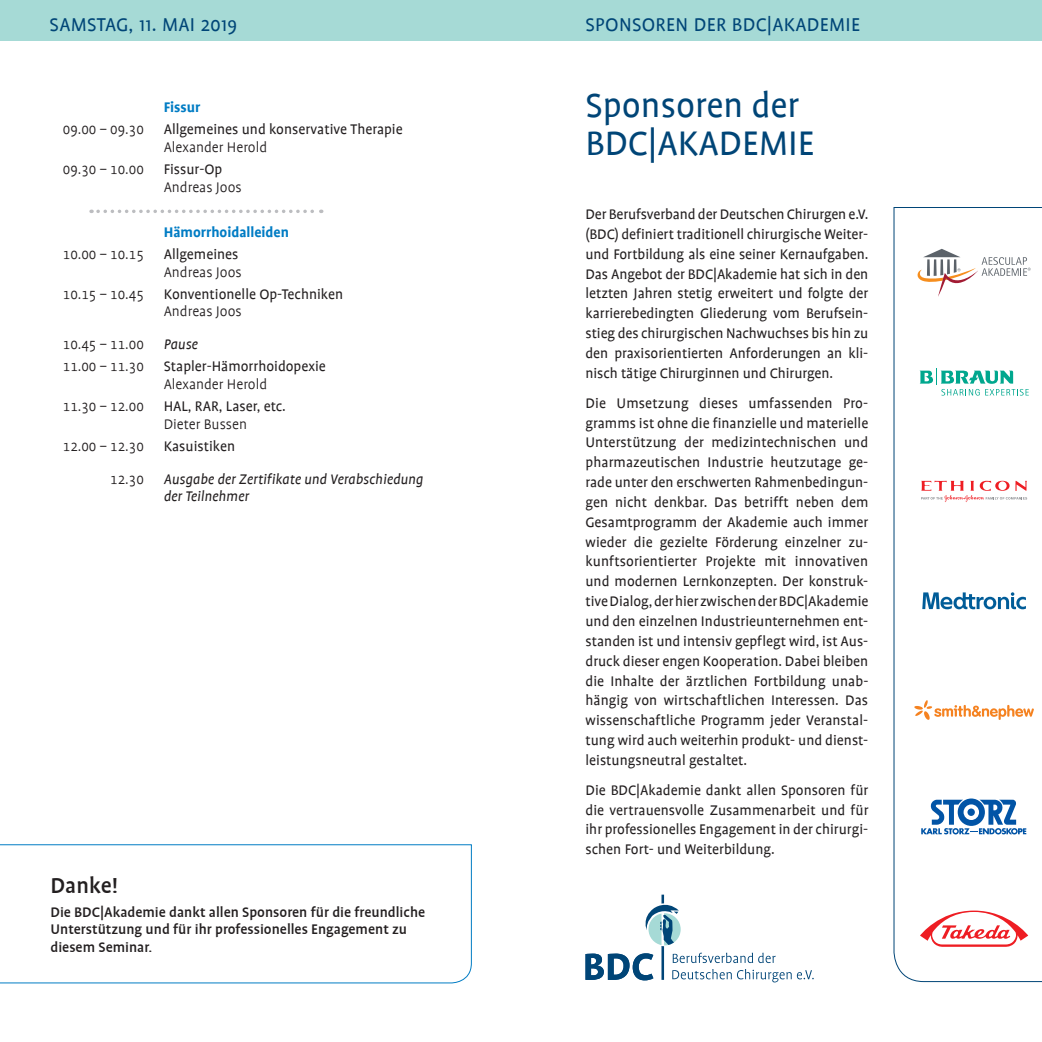
<style>
.page{position:relative;width:1042px;height:1042px;background:#fff}
.page>*{position:absolute;margin:0;border:0;box-sizing:border-box;transform-origin:0 0}
.t1{font:38.5px/38.5px "Profile";color:#004577}
.t2{font:500 24.5px "Profile";color:#231f20}
.t3{font:21px "Profile";letter-spacing:.015em;color:#004577}
.t4{font:15.75px/19.8px "Profile";color:#231f20;text-align:justify}
.t5{font:500 15.75px/17.5px "Profile";color:#231f20}
.t6{font:300 15.75px "Profile SC";color:#231f20}
.t7{font:300 15.75px "Profile";color:#231f20}
.t8{font:italic 15.75px/17.5px "Profile";color:#231f20}
.t9{font:700 15.75px "Profile";color:#007cc4}
</style>
<div class="page">
<div style="left:0;top:0;width:1042px;height:40px;background:#a6dad6"></div>
<svg style="left:98px;top:210px;width:224px;height:3px"></svg>
<svg style="left:893px;top:207px;width:149px;height:775px"></svg>
<svg style="left:797px;top:970px;width:17px;height:9px"></svg>
<svg style="left:585px;top:894px;width:206px;height:88px"></svg>
<svg style="left:920px;top:910px;width:108px;height:37px"></svg>
<svg style="left:921px;top:798px;width:105px;height:36px"></svg>
<svg style="left:914px;top:700px;width:120px;height:20px"></svg>
<svg style="left:921px;top:481px;width:106px;height:21px"></svg>
<svg style="left:922px;top:592px;width:104px;height:17px"></svg>
<svg style="left:915px;top:249px;width:115px;height:48px"></svg>
<svg style="left:919px;top:369px;width:109px;height:26px"></svg>
<svg style="left:0;top:844px;width:472px;height:140px"></svg>
<h3 class="t3" style="left:50px;top:14px;width:189px">SAMSTAG, 11. MAI 2019</h3>
<p class="t9" style="left:164px;top:98px;width:38px">Fissur</p>
<p class="t6" style="left:63px;top:121px;width:83px">09.00 – 09.30</p>
<p class="t4" style="left:164px;top:120px;width:240px">Allgemeines und konservative Therapie</p>
<p class="t7" style="left:164px;top:139px;width:105px">Alexander Herold</p>
<p class="t6" style="left:63px;top:161px;width:83px">09.30 – 10.00</p>
<p class="t4" style="left:164px;top:159px;width:60px">Fissur-Op</p>
<p class="t7" style="left:164px;top:179px;width:80px">Andreas Joos</p>
<p class="t9" style="left:164px;top:223px;width:127px">Hämorrhoidalleiden</p>
<p class="t6" style="left:63px;top:246px;width:83px">10.00 – 10.15</p>
<p class="t4" style="left:164px;top:244px;width:76px">Allgemeines</p>
<p class="t7" style="left:164px;top:264px;width:80px">Andreas Joos</p>
<p class="t6" style="left:63px;top:286px;width:83px">10.15 – 10.45</p>
<p class="t4" style="left:164px;top:284px;width:181px">Konventionelle Op-Techniken</p>
<p class="t7" style="left:164px;top:304px;width:80px">Andreas Joos</p>
<p class="t6" style="left:63px;top:336px;width:83px">10.45 – 11.00</p>
<p class="t8" style="left:164px;top:335px;width:36px">Pause</p>
<p class="t6" style="left:63px;top:358px;width:83px">11.00 – 11.30</p>
<p class="t4" style="left:164px;top:357px;width:164px">Stapler-Hämorrhoidopexie</p>
<p class="t7" style="left:164px;top:376px;width:105px">Alexander Herold</p>
<p class="t6" style="left:63px;top:398px;width:83px">11.30 – 12.00</p>
<p class="t4" style="left:164px;top:397px;width:124px">HAL, RAR, Laser, etc.</p>
<p class="t7" style="left:164px;top:416px;width:85px">Dieter Bussen</p>
<p class="t6" style="left:63px;top:438px;width:83px">12.00 – 12.30</p>
<p class="t4" style="left:164px;top:437px;width:73px">Kasuistiken</p>
<p class="t6" style="left:110px;top:471px;width:35px">12.30</p>
<p class="t8" style="left:164px;top:470px;width:261px">Ausgabe der Zertifikate und Verabschiedung der Teilnehmer</p>
<h2 class="t2" style="left:50px;top:872px;width:69px">Danke!</h2>
<p class="t5" style="left:50px;top:903px;width:376px">Die BDC|Akademie dankt allen Sponsoren für die freundliche<br>Unterstützung und für ihr professionelles Engagement zu diesem Seminar.</p>
<h3 class="t3" style="left:585px;top:14px;width:276px">SPONSOREN DER BDC|AKADEMIE</h3>
<h1 class="t1" style="left:585px;top:86px;width:230px">Sponsoren der<br>BDC|AKADEMIE</h1>
<p class="t4" style="left:585px;top:204px;width:284px">Der Berufsverband der Deutschen Chirurgen e.V. (BDC) definiert traditionell chirurgische Weiter&shy;und Fortbildung als eine seiner Kernaufgaben.<br>Das Angebot der BDC|Akademie hat sich in den letzten Jahren stetig erweitert und folgte der karrierebedingten Gliederung vom Berufsein&shy;stieg des chirurgischen Nachwuchses bis hin zu den praxisorientierten Anforderungen an kli&shy;nisch tätige Chirurginnen und Chirurgen.</p>
<p class="t4" style="left:585px;top:393px;width:284px">Die Umsetzung dieses umfassenden Pro&shy;gramms ist ohne die finanzielle und materielle Unterstützung der medizintechnischen und pharmazeutischen Industrie heutzutage ge&shy;rade unter den erschwerten Rahmenbedingun&shy;gen nicht denkbar. Das betrifft neben dem Gesamtprogramm der Akademie auch immer wieder die gezielte Förderung einzelner zu&shy;kunftsorientierter Projekte mit innovativen und modernen Lernkonzepten. Der konstruk&shy;tive Dialog, der hier zwischen der BDC|Akademie und den einzelnen Industrieunternehmen ent&shy;standen ist und intensiv gepflegt wird, ist Aus&shy;druck dieser engen Kooperation. Dabei bleiben die Inhalte der ärztlichen Fortbildung unab&shy;hängig von wirtschaftlichen Interessen. Das wissenschaftliche Programm jeder Veranstal&shy;tung wird auch weiterhin produkt- und dienst&shy;leistungsneutral gestaltet.</p>
<p class="t4" style="left:585px;top:780px;width:284px">Die BDC|Akademie dankt allen Sponsoren für die vertrauensvolle Zusammenarbeit und für ihr professionelles Engagement in der chirurgi&shy;schen Fort- und Weiterbildung.</p>
</div>
